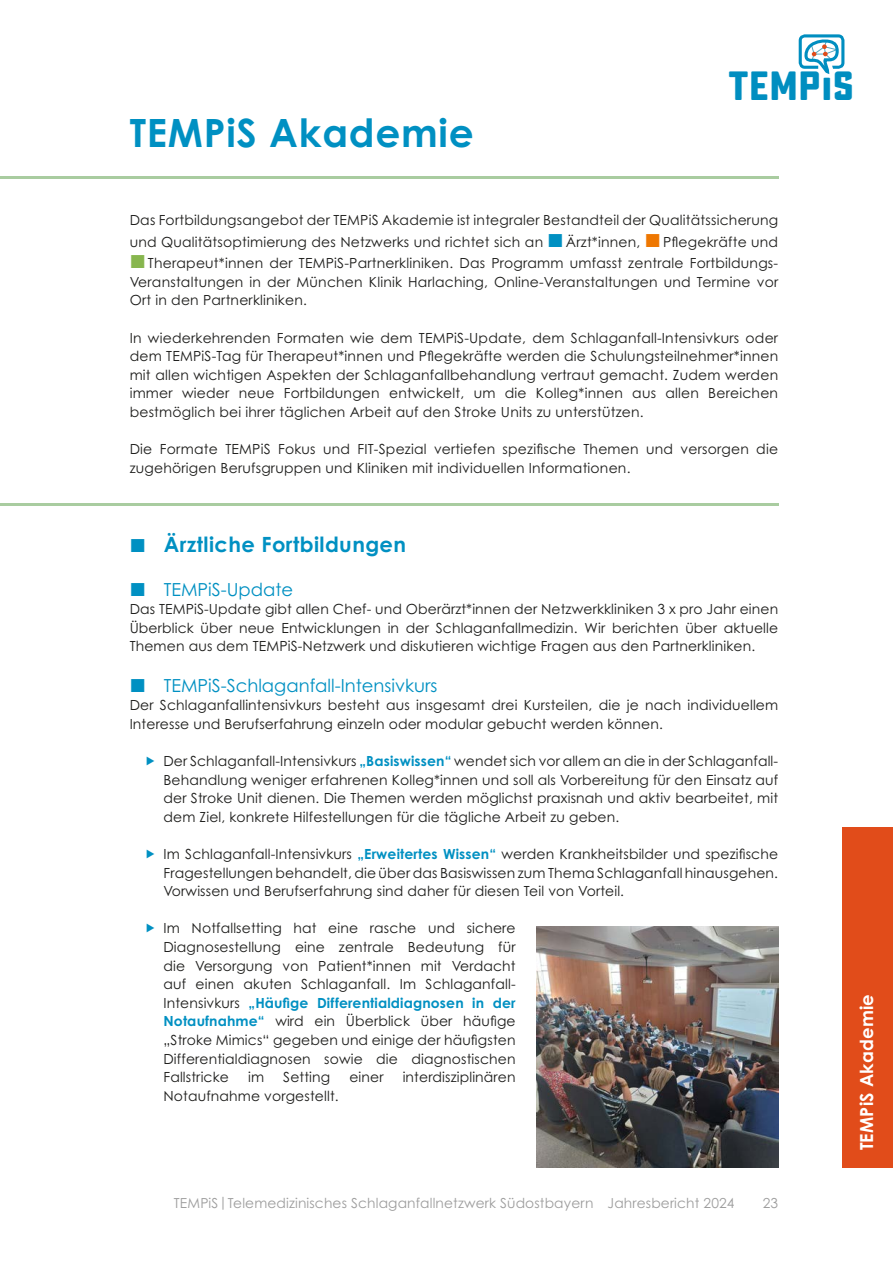
<style>
.page{position:relative;width:893px;height:1263px;background:#fff}
.page>*{position:absolute;margin:0;border:0;box-sizing:border-box;transform-origin:0 0}
.t1{font:700 40.8px "Sucrose";color:#008ec0}
.t2{font:700 39px "Century Gothic Std";letter-spacing:.02em;color:#0090c2}
.t3{font:700 21px "Century Gothic Std";letter-spacing:.02em;color:#0090c2}
.t4{font:18px "Century Gothic Std";color:#0090c2}
.t5{font:700 18px "Century Gothic Std";letter-spacing:.01em;color:#fff}
.t6{font:13.95px/18.6px "Century Gothic Std";letter-spacing:.015em;color:#1d1d1b;text-align:justify}
.t7{font:13.8px "Century Gothic Std";letter-spacing:.01em;color:#9d9d9d}
.s1{font-size:31.8px}
.s2{font-weight:700;color:#0090c2}
</style>
<div class="page">
<hr style="left:0;top:176px;width:778px;height:3px;background:#a9cca0">
<hr style="left:0;top:503px;width:778px;height:3px;background:#a9cca0">
<div style="left:843px;top:827px;width:50px;height:340px;background:#e14c1a"></div>
<svg style="left:799px;top:34px;width:45px;height:40px"></svg>
<img style="left:537px;top:926px;width:241px;height:241px">
<h2 class="t2" style="left:130px;top:109px;width:345px">TEMPiS Akademie</h2>
<h1 class="t1" style="left:728px;top:62px;width:128px">TEMP<span class="s1">I</span>S</h1>
<p class="t6" style="left:130px;top:209px;width:650px;line-height:21.6px">Das Fortbildungsangebot der TEMPiS Akademie ist integraler Bestandteil der Qualitätssicherung und Qualitätsoptimierung des Netzwerks und richtet sich an</p>
<p class="t6" style="left:566px;top:232px;width:76px">Ärzt*innen,</p>
<p class="t6" style="left:148px;top:231px;width:632px;line-height:21.6px;text-align:right">Pflegekräfte und<br>Therapeut*innen der TEMPiS-Partnerkliniken. Das Programm umfasst zentrale Fortbildungs-</p>
<p class="t6" style="left:130px;top:272px;width:650px">Veranstaltungen in der München Klinik Harlaching, Online-Veranstaltungen und Termine vor<br>Ort in den Partnerkliniken.</p>
<p class="t6" style="left:130px;top:328px;width:650px">In wiederkehrenden Formaten wie dem TEMPiS-Update, dem Schlaganfall-Intensivkurs oder dem TEMPiS-Tag für Therapeut*innen und Pflegekräfte werden die Schulungsteilnehmer*innen mit allen wichtigen Aspekten der Schlaganfallbehandlung vertraut gemacht. Zudem werden immer wieder neue Fortbildungen entwickelt, um die Kolleg*innen aus allen Bereichen bestmöglich bei ihrer täglichen Arbeit auf den Stroke Units zu unterstützen.</p>
<p class="t6" style="left:130px;top:440px;width:650px">Die Formate TEMPiS Fokus und FIT-Spezial vertiefen spezifische Themen und versorgen die zugehörigen Berufsgruppen und Kliniken mit individuellen Informationen.</p>
<h3 class="t3" style="left:164px;top:532px;width:244px">Ärztliche Fortbildungen</h3>
<p class="t4" style="left:164px;top:578px;width:131px">TEMPiS-Update</p>
<p class="t6" style="left:130px;top:600px;width:650px">Das TEMPiS-Update gibt allen Chef- und Oberärzt*innen der Netzwerkkliniken 3 x pro Jahr einen Überblick über neue Entwicklungen in der Schlaganfallmedizin. Wir berichten über aktuelle Themen aus dem TEMPiS-Netzwerk und diskutieren wichtige Fragen aus den Partnerkliniken.</p>
<p class="t4" style="left:164px;top:674px;width:275px">TEMPiS-Schlaganfall-Intensivkurs</p>
<p class="t6" style="left:130px;top:696px;width:650px">Der Schlaganfallintensivkurs besteht aus insgesamt drei Kursteilen, die je nach individuellem<br>Interesse und Berufserfahrung einzeln oder modular gebucht werden können.</p>
<p class="t6" style="left:163px;top:751px;width:616px">Der Schlaganfall-Intensivkurs <span class="s2">„Basiswissen“</span> wendet sich vor allem an die in der Schlaganfall-Behandlung weniger erfahrenen Kolleg*innen und soll als Vorbereitung für den Einsatz auf der Stroke Unit dienen. Die Themen werden möglichst praxisnah und aktiv bearbeitet, mit dem Ziel, konkrete Hilfestellungen für die tägliche Arbeit zu geben.</p>
<p class="t6" style="left:163px;top:844px;width:616px">Im Schlaganfall-Intensivkurs <span class="s2">„Erweitertes Wissen“</span> werden Krankheitsbilder und spezifische Fragestellungen behandelt, die über das Basiswissen zum Thema Schlaganfall hinausgehen.<br>Vorwissen und Berufserfahrung sind daher für diesen Teil von Vorteil.</p>
<p class="t6" style="left:163px;top:919px;width:354px">Im Notfallsetting hat eine rasche und sichere Diagnosestellung eine zentrale Bedeutung für die Versorgung von Patient*innen mit Verdacht auf einen akuten Schlaganfall. Im Schlaganfall-Intensivkurs <span class="s2">„Häufige Differentialdiagnosen in der Notaufnahme“</span> wird ein Überblick über häufige „Stroke Mimics“ gegeben und einige der häufigsten Differentialdiagnosen sowie die diagnostischen Fallstricke</p>
<p class="t6" style="left:248px;top:1067px;width:18px">im</p>
<p class="t6" style="left:283px;top:1067px;width:48px">Setting</p>
<p class="t6" style="left:349px;top:1067px;width:36px">einer</p>
<p class="t6" style="left:403px;top:1067px;width:114px">interdisziplinären</p>
<p class="t6" style="left:163px;top:1086px;width:177px">Notaufnahme vorgestellt.</p>
<p class="t7" style="left:174px;top:1195px;width:562px">TEMPiS|Telemedizinisches Schlaganfallnetzwerk Südostbayern Jahresbericht 2024</p>
<p class="t7" style="left:763px;top:1195px;width:17px">23</p>
<p class="t5" style="left:855px;top:1150px;width:158px;rotate:-90deg">TEMPiS Akademie</p>
</div>
